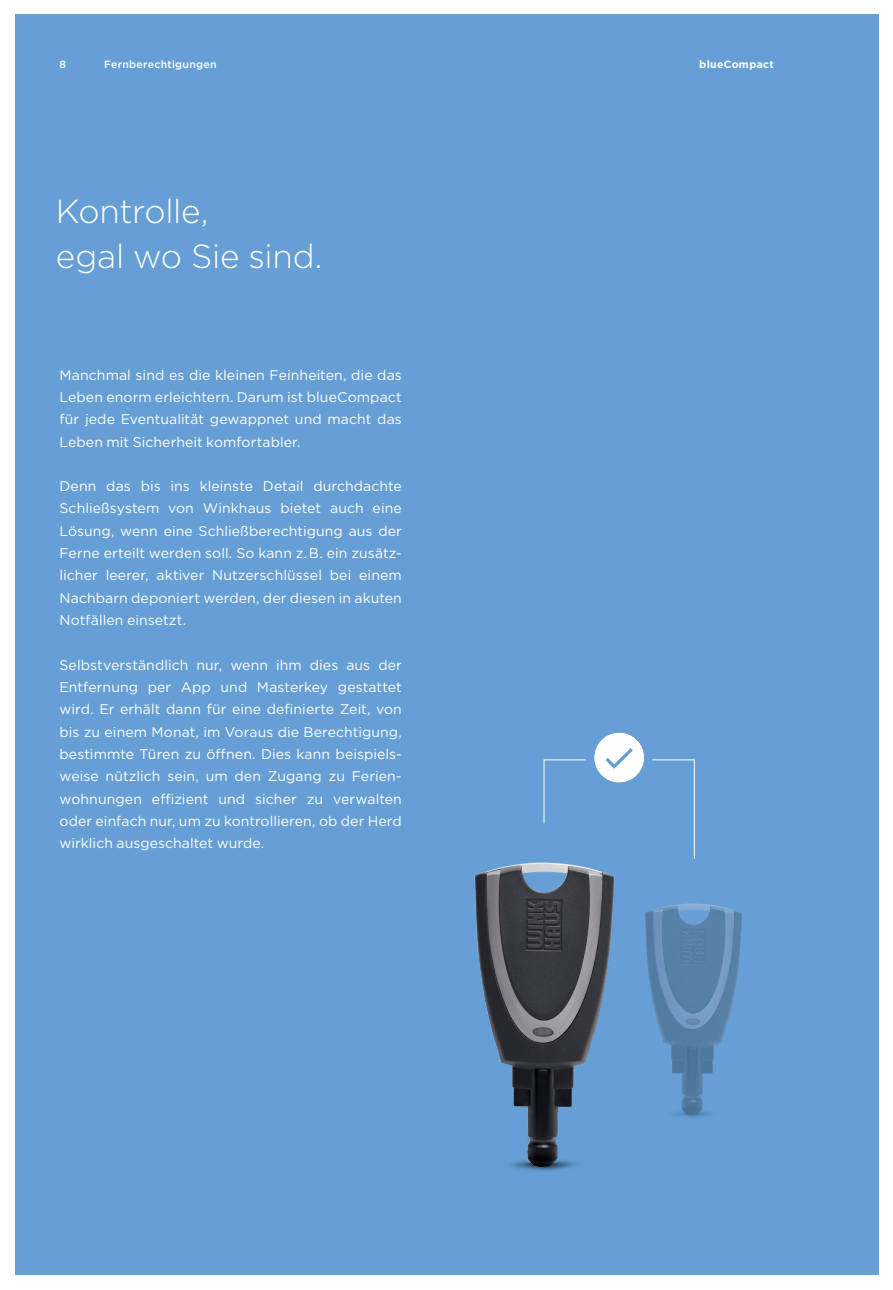
<style>
.page{position:relative;width:893px;height:1290px;background:#fff}
.page>*{position:absolute;margin:0;border:0;box-sizing:border-box;transform-origin:0 0}
.t1{font:300 33.25px/44.6px "Gotham";letter-spacing:-.01em;color:#fff}
.t2{font:14px/22.4px "Gotham";letter-spacing:.005em;color:#fff;text-align:justify}
.t3{font:500 10.5px "Gotham";letter-spacing:.025em;color:#fff}
.t4{font:700 10.5px "Gotham";letter-spacing:.03em;color:#fff}
</style>
<div class="page">
<div style="left:15px;top:15px;width:863px;height:1260px;background:#669fd5"></div>
<svg style="left:594px;top:733px;width:50px;height:49px"></svg>
<svg style="left:543px;top:759px;width:43px;height:65px"></svg>
<svg style="left:652px;top:759px;width:43px;height:100px"></svg>
<img style="left:654px;top:903px;width:88px;height:214px">
<img style="left:474px;top:843px;width:180px;height:328px">
<p class="t3" style="left:60px;top:57px;width:8px">8</p>
<p class="t3" style="left:104px;top:57px;width:114px">Fernberechtigungen</p>
<p class="t4" style="left:699px;top:57px;width:76px">blueCompact</p>
<h1 class="t1" style="left:56px;top:188px;width:268px">Kontrolle,<br>egal wo Sie sind.</h1>
<p class="t2" style="left:60px;top:363px;width:344px">Manchmal sind es die kleinen Feinheiten, die das Leben enorm erleichtern. Darum ist blueCompact für jede Eventualität gewappnet und macht das Leben mit Sicherheit komfortabler.</p>
<p class="t2" style="left:60px;top:475px;width:344px">Denn das bis ins kleinste Detail durchdachte Schließsystem von Winkhaus bietet auch eine Lösung, wenn eine Schließberechtigung aus der Ferne erteilt werden soll. So kann z. B. ein zusätz&shy;licher leerer, aktiver Nutzerschlüssel bei einem Nachbarn deponiert werden, der diesen in akuten Notfällen einsetzt.</p>
<p class="t2" style="left:60px;top:653px;width:344px;text-align:left">Selbstverständlich nur, wenn ihm dies aus der Entfernung per App und Masterkey gestattet wird. Er erhält dann für eine definierte Zeit, von bis zu einem Monat, im Voraus die Berechtigung, bestimmte Türen zu öffnen. Dies kann beispiels&shy;weise nützlich sein, um den Zugang zu Ferien&shy;wohnungen effizient und sicher zu verwalten oder einfach nur, um zu kontrollieren, ob der Herd wirklich ausgeschaltet wurde.</p>
</div>
